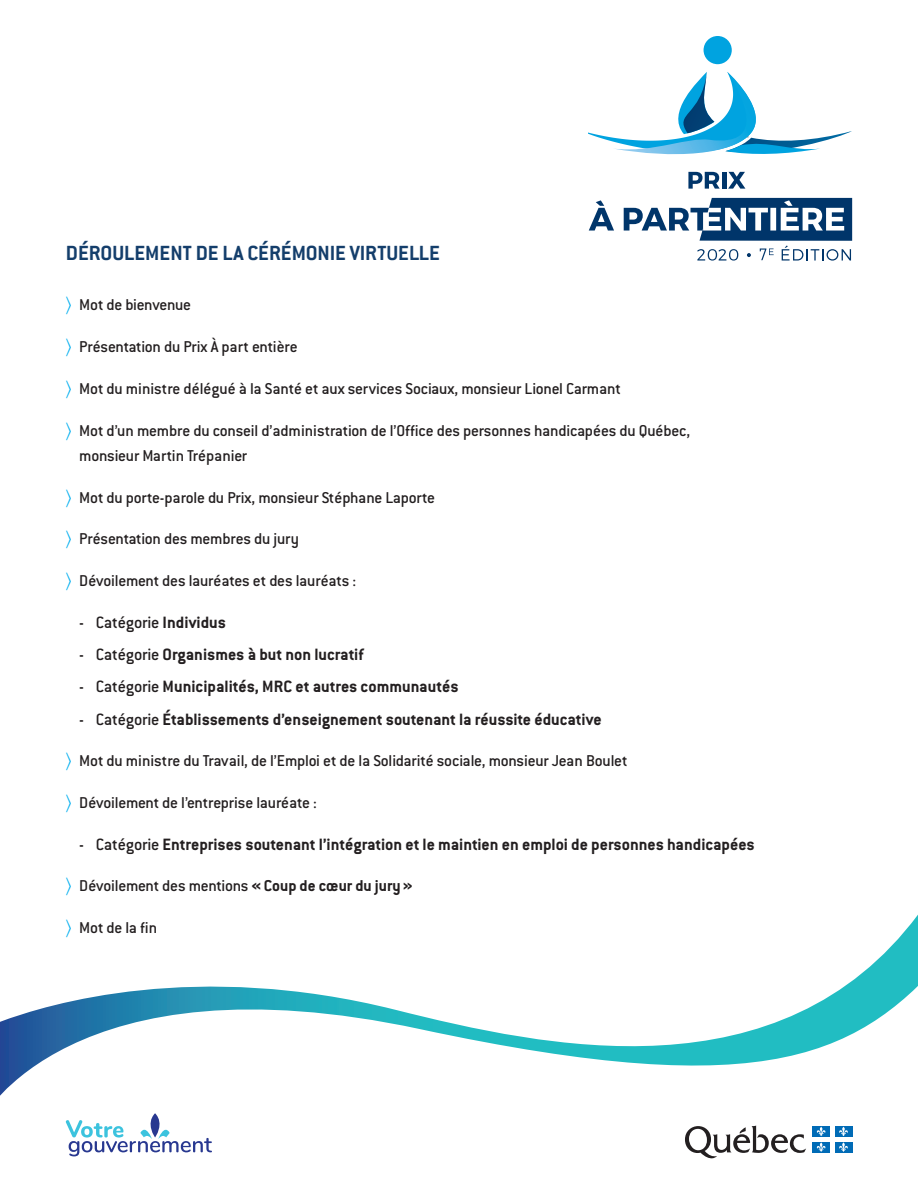
<style>
.page{position:relative;width:918px;height:1188px;background:#fff}
.page>*{position:absolute;margin:0;border:0;box-sizing:border-box;transform-origin:0 0}
.Sous-Titre{font:700 22.5px "Conduit ITC";color:#143e6b}
.texte_courant{font:700 18px "Conduit ITC";color:#231f20}
.texte_courant-2{font:500 18px "Conduit ITC";letter-spacing:-.015em;color:#231f20}
.t1{font:500 17.25px/25.5px "Conduit ITC";letter-spacing:-.015em;color:#231f20}
.s1{font-weight:700}
.s2{font-weight:500}
</style>
<div class="page">
<div style="left:704px;top:36px;width:28px;height:28px;background:#00a3e0;border-radius:50%"></div>
<svg style="left:688px;top:172px;width:32px;height:17px"></svg>
<hr style="left:722px;top:172px;width:4px;height:17px;background:#00356a">
<svg style="left:728px;top:172px;width:17px;height:17px"></svg>
<svg style="left:589px;top:200px;width:25px;height:31px"></svg>
<svg style="left:588px;top:72px;width:264px;height:83px"></svg>
<svg style="left:624px;top:198px;width:228px;height:63px"></svg>
<svg style="left:0;top:950px;width:918px;height:207px"></svg>
<svg style="left:685px;top:1126px;width:121px;height:33px"></svg>
<div style="left:812px;top:1126px;width:18px;height:11px;background:#006bb6"></div>
<svg style="left:817px;top:1127px;width:9px;height:9px"></svg>
<div style="left:835px;top:1126px;width:17px;height:11px;background:#006bb6"></div>
<svg style="left:839px;top:1127px;width:9px;height:9px"></svg>
<div style="left:812px;top:1142px;width:18px;height:10px;background:#006bb6"></div>
<svg style="left:817px;top:1142px;width:9px;height:10px"></svg>
<div style="left:835px;top:1142px;width:17px;height:10px;background:#006bb6"></div>
<svg style="left:839px;top:1142px;width:9px;height:10px"></svg>
<svg style="left:66px;top:1113px;width:146px;height:43px"></svg>
<p class="Sous-Titre" style="left:66px;top:240px;width:376px">DÉROULEMENT DE LA CÉRÉMONIE VIRTUELLE</p>
<p class="t1" style="left:79px;top:292px;width:113px">Mot de bienvenue</p>
<p class="t1" style="left:79px;top:334px;width:220px">Présentation du Prix À part entière</p>
<p class="t1" style="left:79px;top:376px;width:543px">Mot du ministre délégué à la Santé et aux services Sociaux, monsieur Lionel Carmant</p>
<p class="t1" style="left:79px;top:417px;width:612px">Mot d’un membre du conseil d’administration de l’Office des personnes handicapées du Québec, monsieur Martin Trépanier</p>
<p class="t1" style="left:79px;top:484px;width:357px">Mot du porte-parole du Prix, monsieur Stéphane Laporte</p>
<p class="t1" style="left:79px;top:526px;width:221px">Présentation des membres du jury</p>
<p class="t1" style="left:79px;top:568px;width:278px">Dévoilement des lauréates et des lauréats :</p>
<p class="texte_courant-2" style="left:79px;top:612px;width:148px">- Catégorie <span class="s1">Individus</span></p>
<p class="texte_courant" style="left:79px;top:644px;width:286px"><span class="s2">- Catégorie</span> Organismes à but non lucratif</p>
<p class="texte_courant" style="left:79px;top:676px;width:381px"><span class="s2">- Catégorie</span> Municipalités, MRC et autres communautés</p>
<p class="texte_courant" style="left:79px;top:708px;width:524px"><span class="s2">- Catégorie</span> Établissements d’enseignement soutenant la réussite éducative</p>
<p class="t1" style="left:79px;top:748px;width:550px">Mot du ministre du Travail, de l’Emploi et de la Solidarité sociale, monsieur Jean Boulet</p>
<p class="t1" style="left:79px;top:790px;width:239px">Dévoilement de l’entreprise lauréate :</p>
<p class="texte_courant" style="left:79px;top:834px;width:677px"><span class="s2">- Catégorie</span> Entreprises soutenant l’intégration et le maintien en emploi de personnes handicapées</p>
<p class="t1" style="left:79px;top:873px;width:335px">Dévoilement des mentions <span class="s1">«Coup de cœur du jury»</span></p>
<p class="t1" style="left:79px;top:915px;width:79px">Mot de la fin</p>
</div>
